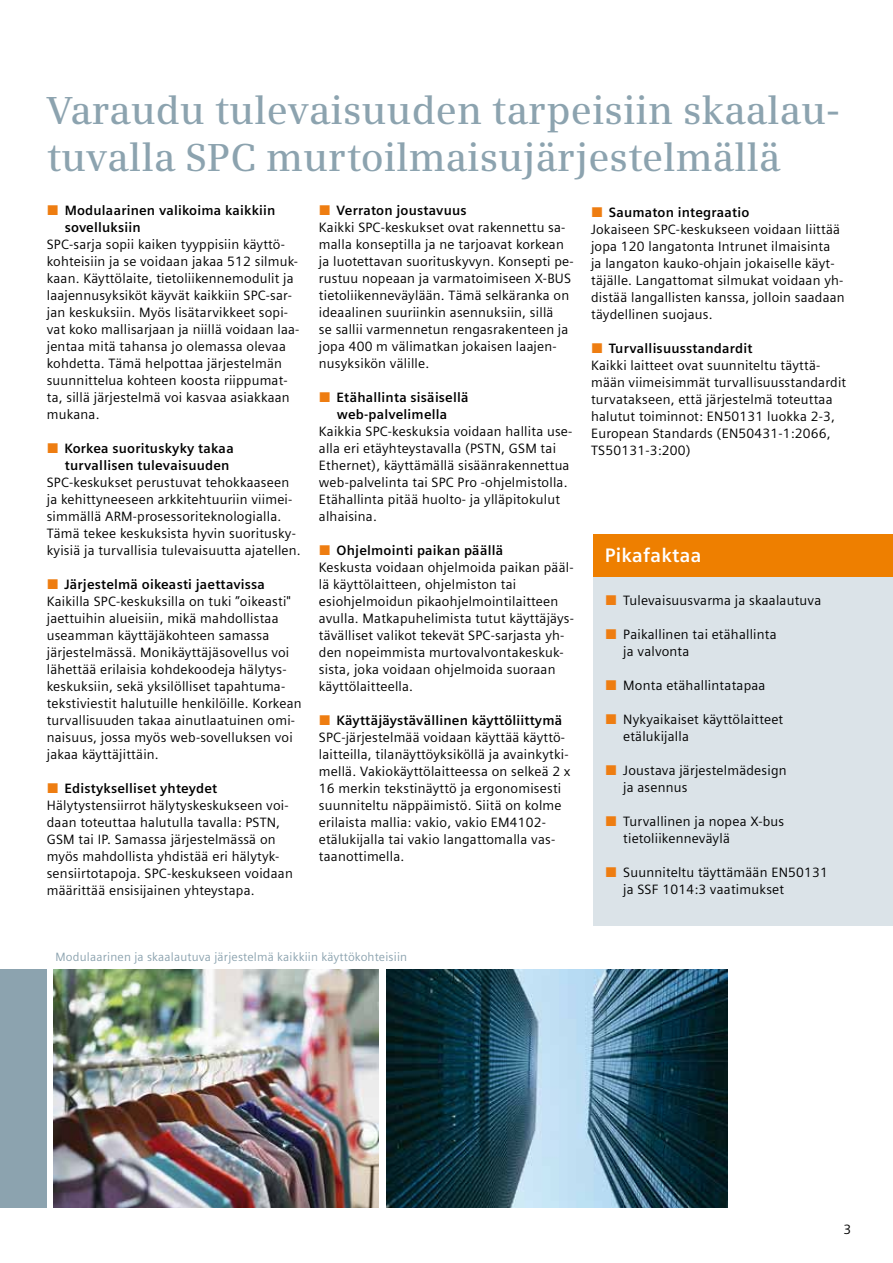
<style>
.page{position:relative;width:893px;height:1263px;background:#fff}
.page>*{position:absolute;margin:0;border:0;box-sizing:border-box;transform-origin:0 0}
.t1{font:600 39px/46.8px "Siemens Serif";color:#8ca3af}
.t2{font:700 19.5px "Siemens Sans";letter-spacing:.01em;color:#fff}
.t3{font:13.5px/17px "Siemens Sans";letter-spacing:.015em;color:#000}
.t4{font:700 13.5px/17px "Siemens Sans";letter-spacing:.015em;color:#000}
.t5{font:12px "Siemens Sans";letter-spacing:.015em;color:#8ca3af}
</style>
<div class="page">
<div style="left:593px;top:536px;width:300px;height:390px;background:#dbe3e8"></div>
<div style="left:593px;top:534px;width:300px;height:42px;background:#ee7f00"></div>
<img style="left:387px;top:969px;width:340px;height:239px">
<img style="left:53px;top:969px;width:325px;height:239px">
<div style="left:0;top:969px;width:47px;height:239px;background:#8ca3af"></div>
<h1 class="t1" style="left:47px;top:87px;width:795px">Varaudu tulevaisuuden tarpeisiin skaalau&shy;tuvalla SPC murtoilmaisujärjestelmällä</h1>
<p class="t4" style="left:65px;top:201px;width:212px">Modulaarinen valikoima kaikkiin sovelluksiin</p>
<p class="t3" style="left:47px;top:235px;width:254px">SPC-sarja sopii kaiken tyyppisiin käyttö&shy;kohteisiin ja se voidaan jakaa 512 silmuk&shy;kaan. Käyttölaite, tietoliikennemodulit ja laajennusyksiköt käyvät kaikkiin SPC-sar&shy;jan keskuksiin. Myös lisätarvikkeet sopi&shy;vat koko mallisarjaan ja niillä voidaan laa&shy;jentaa mitä tahansa jo olemassa olevaa kohdetta. Tämä helpottaa järjestelmän suunnittelua kohteen koosta riippumat&shy;ta, sillä järjestelmä voi kasvaa asiakkaan mukana.</p>
<p class="t4" style="left:64px;top:440px;width:171px">Korkea suorituskyky takaa turvallisen tulevaisuuden</p>
<p class="t3" style="left:47px;top:474px;width:256px">SPC-keskukset perustuvat tehokkaaseen ja kehittyneeseen arkkitehtuuriin viimei&shy;simmällä ARM-prosessoriteknologialla.<br>Tämä tekee keskuksista hyvin suoritusky&shy;kyisiä ja turvallisia tulevaisuutta ajatellen.</p>
<p class="t4" style="left:64px;top:576px;width:202px">Järjestelmä oikeasti jaettavissa</p>
<p class="t3" style="left:47px;top:593px;width:256px">Kaikilla SPC-keskuksilla on tuki ”oikeasti" jaettuihin alueisiin, mikä mahdollistaa useamman käyttäjäkohteen samassa järjestelmässä. Monikäyttäjäsovellus voi lähettää erilaisia kohdekoodeja hälytys&shy;keskuksiin, sekä yksilölliset tapahtuma&shy;tekstiviestit halutuille henkilöille. Korkean turvallisuuden takaa ainutlaatuinen omi&shy;naisuus, jossa myös web-sovelluksen voi jakaa käyttäjittäin.</p>
<p class="t4" style="left:64px;top:780px;width:154px">Edistykselliset yhteydet</p>
<p class="t3" style="left:47px;top:797px;width:248px">Hälytystensiirrot hälytyskeskukseen voi&shy;daan toteuttaa halutulla tavalla: PSTN, GSM tai IP. Samassa järjestelmässä on myös mahdollista yhdistää eri hälytyk&shy;sensiirtotapoja. SPC-keskukseen voidaan määrittää ensisijainen yhteystapa.</p>
<p class="t4" style="left:337px;top:202px;width:132px">Verraton joustavuus</p>
<p class="t3" style="left:319px;top:219px;width:256px">Kaikki SPC-keskukset ovat rakennettu sa&shy;malla konseptilla ja ne tarjoavat korkean ja luotettavan suorituskyvyn. Konsepti pe&shy;rustuu nopeaan ja varmatoimiseen X-BUS tietoliikenneväylään. Tämä selkäranka on ideaalinen suuriinkin asennuksiin, sillä<br>se sallii varmennetun rengasrakenteen ja jopa 400 m välimatkan jokaisen laajen&shy;nusyksikön välille.</p>
<p class="t4" style="left:337px;top:389px;width:134px">Etähallinta sisäisellä web-palvelimella</p>
<p class="t3" style="left:319px;top:423px;width:255px">Kaikkia SPC-keskuksia voidaan hallita use&shy;alla eri etäyhteystavalla (PSTN, GSM tai Ethernet), käyttämällä sisäänrakennettua web-palvelinta tai SPC Pro -ohjelmistolla.<br>Etähallinta pitää huolto- ja ylläpitokulut alhaisina.</p>
<p class="t4" style="left:337px;top:542px;width:168px">Ohjelmointi paikan päällä</p>
<p class="t3" style="left:319px;top:559px;width:257px">Keskusta voidaan ohjelmoida paikan pääl&shy;lä käyttölaitteen, ohjelmiston tai esiohjelmoidun pikaohjelmointilaitteen avulla. Matkapuhelimista tutut käyttäjäys&shy;tävälliset valikot tekevät SPC-sarjasta yh&shy;den nopeimmista murtovalvontakeskuk&shy;sista, joka voidaan ohjelmoida suoraan käyttölaitteella.</p>
<p class="t4" style="left:337px;top:712px;width:227px">Käyttäjäystävällinen käyttöliittymä</p>
<p class="t3" style="left:319px;top:729px;width:253px">SPC-järjestelmää voidaan käyttää käyttö&shy;laitteilla, tilanäyttöyksiköllä ja avainkytki&shy;mellä. Vakiokäyttölaitteessa on selkeä 2 x 16 merkin tekstinäyttö ja ergonomisesti suunniteltu näppäimistö. Siitä on kolme erilaista mallia: vakio, vakio EM4102- etälukijalla tai vakio langattomalla vas&shy;taanottimella.</p>
<p class="t4" style="left:609px;top:204px;width:142px">Saumaton integraatio</p>
<p class="t3" style="left:591px;top:221px;width:255px">Jokaiseen SPC-keskukseen voidaan liittää jopa 120 langatonta Intrunet ilmaisinta<br>ja langaton kauko-ohjain jokaiselle käyt&shy;täjälle. Langattomat silmukat voidaan yh&shy;distää langallisten kanssa, jolloin saadaan täydellinen suojaus.</p>
<p class="t4" style="left:609px;top:340px;width:145px">Turvallisuusstandardit</p>
<p class="t3" style="left:591px;top:357px;width:257px">Kaikki laitteet ovat suunniteltu täyttä&shy;mään viimeisimmät turvallisuusstandardit turvatakseen, että järjestelmä toteuttaa halutut toiminnot: EN50131 luokka 2-3, European Standards (EN50431-1:2066, TS50131-3:200)</p>
<h2 class="t2" style="left:605px;top:545px;width:98px">Pikafaktaa</h2>
<p class="t3" style="left:623px;top:591px;width:200px">Tulevaisuusvarma ja skaalautuva</p>
<p class="t3" style="left:623px;top:625px;width:155px">Paikallinen tai etähallinta ja valvonta</p>
<p class="t3" style="left:623px;top:677px;width:144px">Monta etähallintatapaa</p>
<p class="t3" style="left:623px;top:711px;width:161px">Nykyaikaiset käyttölaitteet etälukijalla</p>
<p class="t3" style="left:623px;top:762px;width:165px">Joustava järjestelmädesign ja asennus</p>
<p class="t3" style="left:623px;top:813px;width:163px">Turvallinen ja nopea X-bus tietoliikenneväylä</p>
<p class="t3" style="left:623px;top:864px;width:206px">Suunniteltu täyttämään EN50131 ja SSF 1014:3 vaatimukset</p>
<p class="t5" style="left:56px;top:950px;width:353px">Modulaarinen ja skaalautuva järjestelmä kaikkiin käyttökohteisiin</p>
<p class="t3" style="left:843px;top:1221px;width:9px">3</p>
</div>
